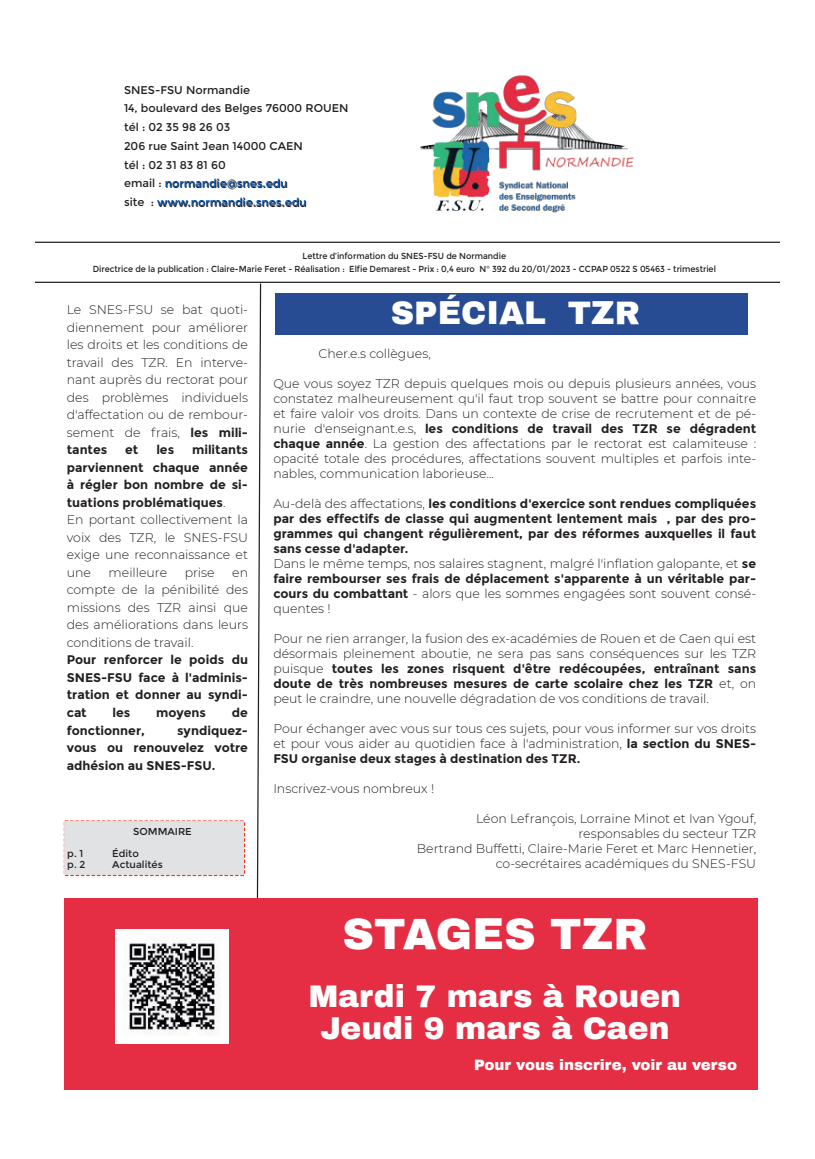
<style>
.page{position:relative;width:815px;height:1159px;background:#fff}
.page>*{position:absolute;margin:0;border:0;box-sizing:border-box;transform-origin:0 0}
.t1{font:900 43.75px "Archivo";color:#fff}
.t2{font:900 32.5px "Archivo";color:#fff}
.t3{font:900 31.25px/32.4px "Archivo";color:#fff;text-align:center}
.t4{font:900 15px "Archivo";color:#fff}
.t5{font:300 12.5px/15px "Montserrat";color:#231f20;text-align:justify}
.t6{font:700 12.5px/17.5px "Montserrat";color:#231f20}
.t7{font:11.25px/18.9px "Montserrat";color:#231f20}
.t8{font:10px "Montserrat";color:#231f20}
.t9{font:8.75px/13px "Montserrat";color:#231f20;text-align:center;scale:.94 1}
.s1{font-weight:700}
.s2{font-weight:300}
</style>
<div class="page">
<div style="left:275px;top:293px;width:472px;height:41px;background:#274c94"></div>
<img style="left:420px;top:75px;width:214px;height:138px">
<div style="left:65px;top:821px;width:179px;height:54px;background:#e1e2e4"></div>
<svg style="left:256px;top:283px;width:6px;height:614px"></svg>
<hr style="left:35px;top:242px;width:745px;height:1px;background:#231f20">
<hr style="left:35px;top:282px;width:745px;height:1px;background:#231f20">
<div style="left:64px;top:897px;width:694px;height:192px;background:#e52d44"></div>
<img style="left:115px;top:930px;width:114px;height:113px">
<p class="t7" style="left:124px;top:80px;width:226px">SNES-FSU Normandie<br>14, boulevard des Belges 76000 ROUEN tél : 02 35 98 26 03<br>206 rue Saint Jean 14000 CAEN<br>tél : 02 31 83 81 60<br>email : normandie@snes.edu<br>site : www.normandie.snes.edu</p>
<p class="t9" style="left:93px;top:249px;width:664px">Lettre d’information du SNES-FSU de Normandie<br>Directrice de la publication : Claire-Marie Feret - Réalisation : Elfie Demarest - Prix : 0,4 euro N° 392 du 20/01/2023 - CCPAP 0522 S 05463 - trimestriel</p>
<p class="t5" style="left:67px;top:301px;width:183px;line-height:17.5px">Le SNES-FSU se bat quoti‐ diennement pour améliorer les droits et les conditions de travail des TZR. En interve‐ nant auprès du rectorat pour des problèmes individuels d'affectation ou de rembour‐ sement de frais, <span class="s1">les mili&shy;tantes</span></p>
<p class="t6" style="left:67px;top:441px;width:183px;text-indent:125px">militants parviennent chaque année à régler bon nombre de si&shy;tuations problématiques<span class="s2">.<br>En portant collectivement la voix des TZR, le SNES-FSU exige une reconnaissance et une</span></p>
<p class="t6" style="left:125px;top:441px;width:15px">et</p>
<p class="t6" style="left:156px;top:441px;width:19px">les</p>
<p class="t5" style="left:109px;top:565px;width:60px">meilleure</p>
<p class="t5" style="left:185px;top:565px;width:31px">prise</p>
<p class="t5" style="left:67px;top:564px;width:183px;line-height:17.5px;text-indent:165px">en compte de la pénibilité des missions des TZR ainsi que des améliorations dans leurs conditions de travail.</p>
<p class="t6" style="left:67px;top:651px;width:183px;text-align:justify">Pour renforcer le poids du SNES-FSU face à l'adminis&shy;tration et donner au syndi&shy;cat</p>
<p class="t6" style="left:113px;top:704px;width:19px">les</p>
<p class="t6" style="left:156px;top:704px;width:51px">moyens</p>
<p class="t6" style="left:232px;top:704px;width:18px">de</p>
<p class="t6" style="left:67px;top:721px;width:80px">fonctionner,</p>
<p class="t6" style="left:67px;top:721px;width:183px;text-align:justify;text-indent:110px">syndiquez&shy;vous ou renouvelez votre adhésion au SNES-FSU.</p>
<p class="t8" style="left:133px;top:825px;width:60px">SOMMAIRE</p>
<p class="t8" style="left:67px;top:847px;width:18px">p. 1</p>
<p class="t8" style="left:112px;top:847px;width:28px">Édito</p>
<p class="t8" style="left:67px;top:858px;width:20px">p. 2</p>
<p class="t8" style="left:112px;top:858px;width:52px">Actualités</p>
<h2 class="t2" style="left:391px;top:288px;width:251px">SPÉCIAL TZR</h2>
<p class="t5" style="left:318px;top:346px;width:114px">Cher.e.s collègues,</p>
<p class="t5" style="left:273px;top:376px;width:484px">Que vous soyez TZR depuis quelques mois ou depuis plusieurs années, vous constatez malheureusement qu'il faut trop souvent se battre pour connaitre et faire valoir vos droits. Dans un contexte de crise de recrutement et de pé‐ nurie d'enseignant.e.s, <span class="s1">les conditions de travail des TZR se dégradent chaque année</span>. La gestion des affectations par le rectorat est calamiteuse : opacité totale des procédures, affectations souvent multiples et parfois inte‐ nables, communication laborieuse...</p>
<p class="t6" style="left:273px;top:496px;width:484px;line-height:15px"><span class="s2">Au-delà des affectations,</span> les conditions d'exercice sont rendues compliquées par des effectifs de classe qui augmentent lentement mais , par des pro&shy;grammes qui changent régulièrement, par des réformes auxquelles il faut sans cesse d'adapter.<br><span class="s2">Dans le même temps, nos salaires stagnent, malgré l'inflation galopante, et</span> se faire rembourser ses frais de déplacement s'apparente à un véritable par&shy;cours du combattant <span class="s2">- alors que les sommes engagées sont souvent consé‐ quentes !</span></p>
<p class="t5" style="left:273px;top:631px;width:484px">Pour ne rien arranger, la fusion des ex-académies de Rouen et de Caen qui est désormais pleinement aboutie, ne sera pas sans conséquences sur les TZR puisque <span class="s1">toutes les zones risquent d'être redécoupées, entraînant sans doute de très nombreuses mesures de carte scolaire chez les TZR</span> et, on peut le craindre, une nouvelle dégradation de vos conditions de travail.</p>
<p class="t5" style="left:273px;top:721px;width:484px">Pour échanger avec vous sur tous ces sujets, pour vous informer sur vos droits et pour vous aider au quotidien face à l'administration, <span class="s1">la section du SNES-FSU organise deux stages à destination des TZR.</span></p>
<p class="t5" style="left:273px;top:781px;width:162px">Inscrivez-vous nombreux !</p>
<p class="t5" style="left:417px;top:811px;width:341px;text-align:right">Léon Lefrançois, Lorraine Minot et Ivan Ygouf, responsables du secteur TZR<br>Bertrand Buffetti, Claire-Marie Feret et Marc Hennetier, co-secrétaires académiques du SNES-FSU</p>
<h1 class="t1" style="left:342px;top:901px;width:307px">STAGES TZR</h1>
<h3 class="t3" style="left:309px;top:978px;width:374px">Mardi 7 mars à Rouen<br>Jeudi 9 mars à Caen</h3>
<p class="t4" style="left:474px;top:1053px;width:264px">Pour vous inscrire, voir au verso</p>
</div>
